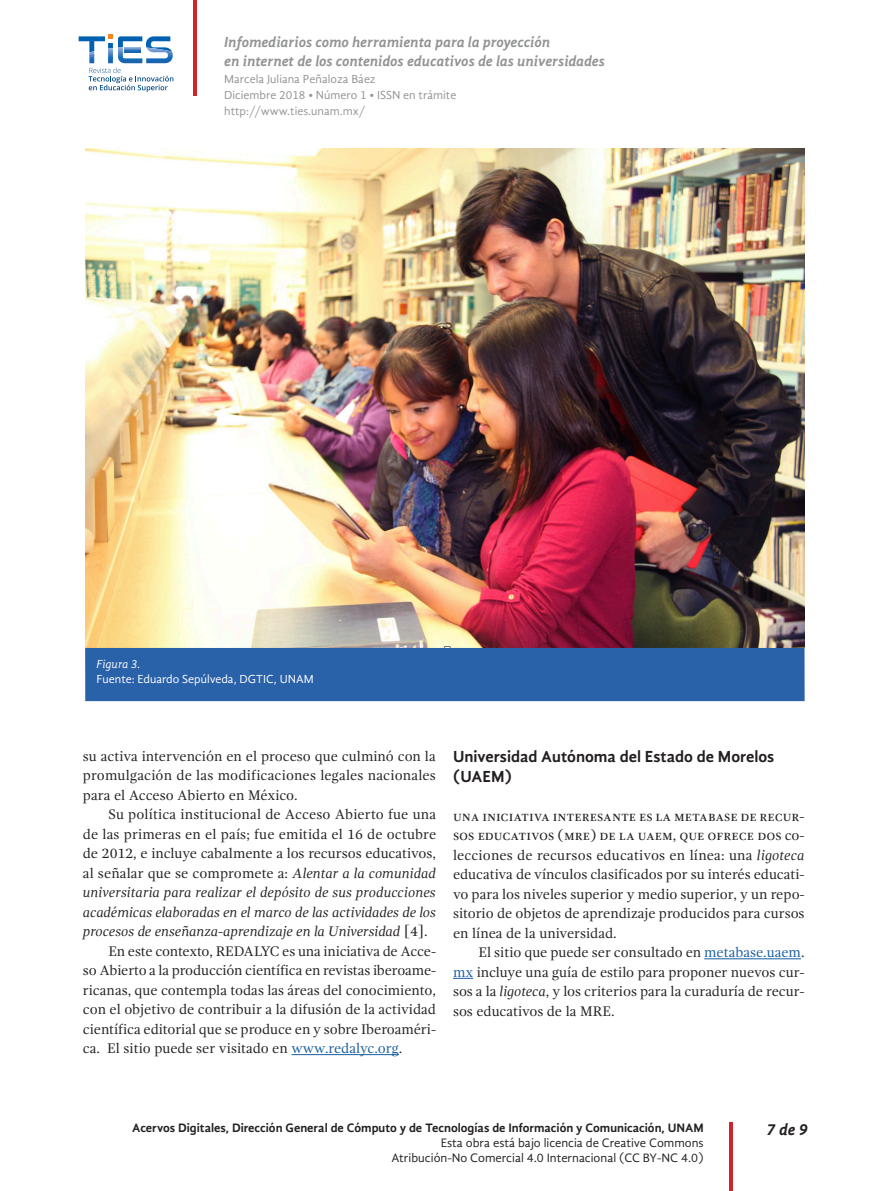
<style>
.page{position:relative;width:889px;height:1191px;background:#fff}
.page>*{position:absolute;margin:0;border:0;box-sizing:border-box;transform-origin:0 0}
.t1{font:700 16.5px/19.5px "Gandhi Sans";color:#231f20}
.t2{font:italic 700 16.5px "Gandhi Sans";color:#231f20}
.t3{font:italic 700 15px/19.5px "Gandhi Sans";letter-spacing:-.005em;color:#929394}
.t4{font:14.25px/19.5px "Gandhi Serif";color:#231f20;text-align:justify}
.t5{font:12.6px/15px "Gandhi Sans";color:#231f20;text-align:right}
.t6{font:700 12.6px "Gandhi Sans";color:#231f20}
.t7{font:12px/15.6px "Gandhi Sans";color:#929394}
.t8{font:12px "Gandhi Sans";color:#fff}
.t9{font:12px "Gandhi Sans";color:#939598}
.t10{font:italic 12px "Gandhi Sans";color:#fff}
.s1{font-style:italic}
.s2{color:#175d9e}
</style>
<div class="page">
<hr style="left:193px;top:0;width:3px;height:95px;background:#d1232a">
<hr style="left:729px;top:1121px;width:3px;height:70px;background:#d1232a">
<svg style="left:79px;top:34px;width:94px;height:58px"></svg>
<hr style="left:291px;top:1054px;width:108px;height:1px;background:#175d9e">
<hr style="left:704px;top:958px;width:97px;height:1px;background:#175d9e">
<svg style="left:453px;top:978px;width:20px;height:1px"></svg>
<img style="left:85px;top:149px;width:719px;height:499px">
<div style="left:85px;top:648px;width:719px;height:53px;background:#2a62aa"></div>
<p class="t3" style="left:224px;top:32px;width:382px">Infomediarios como herramienta para la proyección<br>en internet de los contenidos educativos de las universidades</p>
<p class="t7" style="left:224px;top:71px;width:234px">Marcela Juliana Peñaloza Báez<br>Diciembre 2018 • Número 1 • ISSN en trámite</p>
<p class="t9" style="left:224px;top:104px;width:143px">http://www.ties.unam.mx/</p>
<p class="t10" style="left:96px;top:657px;width:45px">Figura 3.</p>
<p class="t8" style="left:96px;top:672px;width:219px">Fuente: Eduardo Sepúlveda, DGTIC, UNAM</p>
<p class="t4" style="left:83px;top:746px;width:354px">su activa intervención en el proceso que culminó con la promulgación de las modificaciones legales nacionales para el Acceso Abierto en México.</p>
<p class="t4" style="left:83px;top:804px;width:355px;text-indent:26px">Su política institucional de Acceso Abierto fue una de las primeras en el país; fue emitida el 16 de octubre de 2012, e incluye cabalmente a los recursos educativos, al señalar que se compromete a: <span class="s1">Alentar a la comunidad universitaria para realizar el depósito de sus producciones académicas elaboradas en el marco de las actividades de los procesos de enseñanza-aprendizaje en la Universidad</span> [4].</p>
<p class="t4" style="left:83px;top:941px;width:354px;text-indent:26px">En este contexto, REDALYC es una iniciativa de Acce&shy;so Abierto a la producción científica en revistas iberoame&shy;ricanas, que contempla todas las áreas del conocimiento, con el objetivo de contribuir a la difusión de la actividad científica editorial que se produce en y sobre Iberoaméri&shy;ca. El sitio puede ser visitado en <span class="s2">www.redalyc.org</span>.</p>
<p class="t1" style="left:453px;top:747px;width:323px">Universidad Autónoma del Estado de Morelos (UAEM)</p>
<p class="t4" style="left:453px;top:806px;width:353px">Una iniciativa interesante es la Metabase de Recur&shy;sos Educativos (MRE) de la UAEM, que ofrece dos co&shy;lecciones de recursos educativos en línea: una <span class="s1">ligoteca </span>educativa de vínculos clasificados por su interés educati&shy;vo para los niveles superior y medio superior, y un repo&shy;sitorio de objetos de aprendizaje producidos para cursos en línea de la universidad.</p>
<p class="t4" style="left:453px;top:943px;width:353px;text-indent:26px">El sitio que puede ser consultado en <span class="s2">metabase.uaem</span>. <span class="s2">mx</span> incluye una guía de estilo para proponer nuevos cur&shy;sos a la <span class="s1">ligoteca</span>, y los criterios para la curaduría de recur&shy;sos educativos de la MRE.</p>
<p class="t6" style="left:132px;top:1120px;width:573px">Acervos Digitales, Dirección General de Cómputo y de Tecnologías de Información y Comunicación, UNAM</p>
<p class="t2" style="left:766px;top:1119px;width:43px">7 de 9</p>
<p class="t5" style="left:391px;top:1134px;width:314px">Esta obra está bajo licencia de Creative Commons<br>Atribución-No Comercial 4.0 Internacional (CC BY-NC 4.0)</p>
</div>
